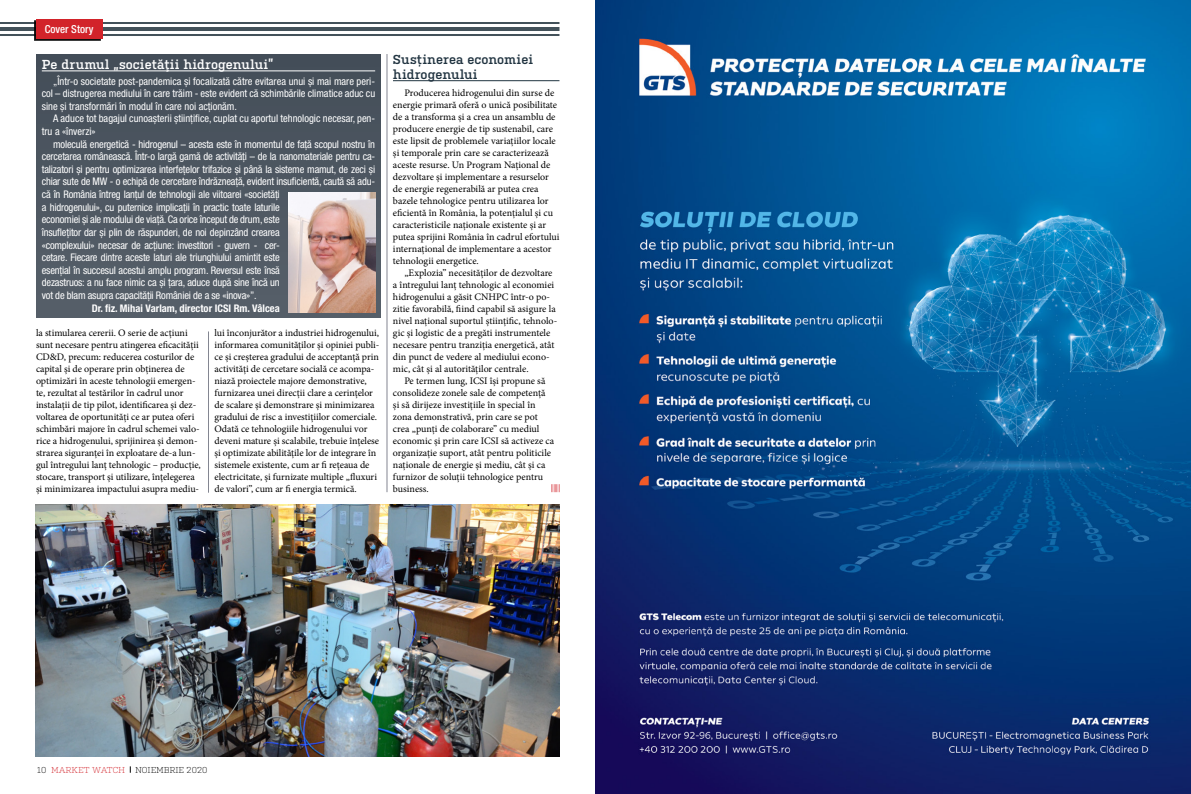
<style>
.page{position:relative;width:1191px;height:794px;background:#fff}
.page>*{position:absolute;margin:0;border:0;box-sizing:border-box;transform-origin:0 0}
.t1{font:600 13px "Kulturista";letter-spacing:.01em;color:#fff}
.t2{font:600 13px/15px "Kulturista";letter-spacing:.01em;color:#213441}
.t3{font:500 condensed 11px "Helvetica Neue LT Pro";color:#fff}
.t4{font:condensed 10.5px/12.6px "Helvetica Neue LT Pro";letter-spacing:-.015em;color:#fff}
.t5{font:700 condensed 10.5px "Helvetica Neue LT Pro";color:#fff}
.t6{font:10px/12px "Minion Pro";letter-spacing:-.005em;color:#000}
.t7{font:300 8.6px "Kulturista";color:#000}
.s1{color:#d2232a}
</style>
<div class="page">
<hr style="left:0;top:22px;width:559px;height:2px;background:#43525a">
<hr style="left:0;top:27px;width:559px;height:4px;background:#43525a">
<hr style="left:0;top:34px;width:559px;height:2px;background:#43525a">
<div style="left:34px;top:20px;width:67px;height:20px;background:#0d0d0d"></div>
<div style="left:36px;top:19px;width:66px;height:20px;background:#d2232a"></div>
<hr style="left:387px;top:54px;width:1px;height:438px;background:#838691">
<hr style="left:208px;top:331px;width:1px;height:162px;background:#838691">
<hr style="left:393px;top:80px;width:166px;height:1px;background:#213441">
<svg style="left:551px;top:484px;width:8px;height:8px"></svg>
<img style="left:36px;top:504px;width:523px;height:252px">
<div style="left:36px;top:54px;width:345px;height:263px;background:#4d5661"></div>
<hr style="left:42px;top:71px;width:333px;height:1px;background:#fff">
<img style="left:288px;top:192px;width:87px;height:120px">
<img style="left:595px;top:0;width:596px;height:794px">
<p class="t3" style="left:45px;top:22px;width:50px">Cover Story</p>
<h1 class="t1" style="left:42px;top:55px;width:233px">Pe drumul „societăţii hidrogenului”</h1>
<p class="t4" style="left:42px;top:75px;width:335px;text-align:justify;text-indent:11px">„Într-o societate post-pandemica şi focalizată către evitarea unui şi mai mare peri&shy;col – distrugerea mediului în care trăim - este evident că schimbările climatice aduc cu sine şi transformări în modul în care noi acţionăm.</p>
<p class="t4" style="left:42px;top:112px;width:335px;text-indent:11px">A aduce tot bagajul cunoaşterii ştiinţifice, cuplat cu aportul tehnologic necesar, pen&shy;tru a «înverzi»</p>
<p class="t4" style="left:42px;top:138px;width:335px;text-indent:11px">moleculă energetică - hidrogenul – acesta este în momentul de faţă scopul nostru în cercetarea românească. Într-o largă gamă de activităţi – de la nanomateriale pentru ca&shy;talizatori şi pentru optimizarea interfeţelor trifazice şi până la sisteme mamut, de zeci şi chiar sute de MW - o echipă de cercetare îndrăzneaţă, evident insuficientă, caută să adu&shy;că în România întreg lanţul de tehnologii ale viitoarei «societăţi<br>a hidrogenului», cu puternice implicaţii în practic toate laturile<br>economiei şi ale modului de viaţă. Ca orice început de drum, este<br>însufleţitor dar şi plin de răspunderi, de noi depinzând crearea<br>«complexului» necesar de acţiune: investitori - guvern - cer-<br>cetare. Fiecare dintre aceste laturi ale triunghiului amintit este<br>esenţial în succesul acestui amplu program. Reversul este însă<br>dezastruos: a nu face nimic ca şi ţara, aduce după sine încă un<br>vot de blam asupra capacității României de a se «inova»”.</p>
<p class="t5" style="left:92px;top:301px;width:190px">Dr. fiz. Mihai Varlam, director ICSI Rm. Vâlcea</p>
<p class="t6" style="left:36px;top:327px;width:166px">la stimularea cererii. O serie de acțiuni sunt necesare pentru atingerea eficacității CD&amp;D, precum: reducerea costurilor de capital și de operare prin obținerea de optimizări în aceste tehnologii emergen&shy;te, rezultat al testărilor în cadrul unor instalații de tip pilot, identificarea și dez&shy;voltarea de oportunități ce ar putea oferi schimbări majore în cadrul schemei valo&shy;rice a hidrogenului, sprijinirea și demon&shy;strarea siguranței în exploatare de-a lun&shy;gul întregului lanț tehnologic – producție, stocare, transport și utilizare, înțelegerea și minimizarea impactului asupra mediu-</p>
<p class="t6" style="left:214px;top:327px;width:166px">lui înconjurător a industriei hidrogenului, informarea comunităților și opiniei publi&shy;ce și creșterea gradului de acceptanță prin activități de cercetare socială ce acompa&shy;niază proiectele majore demonstrative, furnizarea unei direcții clare a cerințelor de scalare și demonstrare și minimizarea gradului de risc a investițiilor comerciale.<br>Odată ce tehnologiile hidrogenului vor deveni mature și scalabile, trebuie înțelese și optimizate abilitățile lor de integrare în sistemele existente, cum ar fi rețeaua de electricitate, și furnizate multiple „fluxuri de valori”, cum ar fi energia termică.</p>
<h1 class="t2" style="left:393px;top:51px;width:141px">Susținerea economiei hidrogenului</h1>
<p class="t6" style="left:393px;top:87px;width:168px;text-indent:11px">Producerea hidrogenului din surse de energie primară oferă o unică posibilitate de a transforma și a crea un ansamblu de producere energie de tip sustenabil, care este lipsit de problemele variațiilor locale și temporale prin care se caracterizează aceste resurse. Un Program Național de dezvoltare și implementare a resurselor de energie regenerabilă ar putea crea bazele tehnologice pentru utilizarea lor eficientă în România, la potențialul și cu caracteristicile naționale existente și ar putea sprijini România în cadrul efortului internațional de implementare a acestor tehnologii energetice.</p>
<p class="t6" style="left:393px;top:267px;width:166px;text-indent:11px">„Explozia” necesităților de dezvoltare a întregului lanț tehnologic al economiei hidrogenului a găsit CNHPC într-o po&shy;zitie favorabilă, fiind capabil să asigure la nivel național suportul științific, tehnolo&shy;gic și logistic de a pregăti instrumentele necesare pentru tranziția energetică, atât din punct de vedere al mediului econo&shy;mic, cât și al autorităților centrale.</p>
<p class="t6" style="left:393px;top:375px;width:163px;text-indent:11px">Pe termen lung, ICSI își propune să consolideze zonele sale de competență și să dirijeze investițiile în special în zona demonstrativă, prin care se pot crea „punți de colaborare” cu mediul economic și prin care ICSI să activeze ca organizație suport, atât pentru politicile naționale de energie și mediu, cât și ca furnizor de soluții tehnologice pentru business.</p>
<p class="t7" style="left:37px;top:763px;width:172px">10 <span class="s1">MARKET WATCH</span> NOIEMBRIE 2020</p>
</div>
